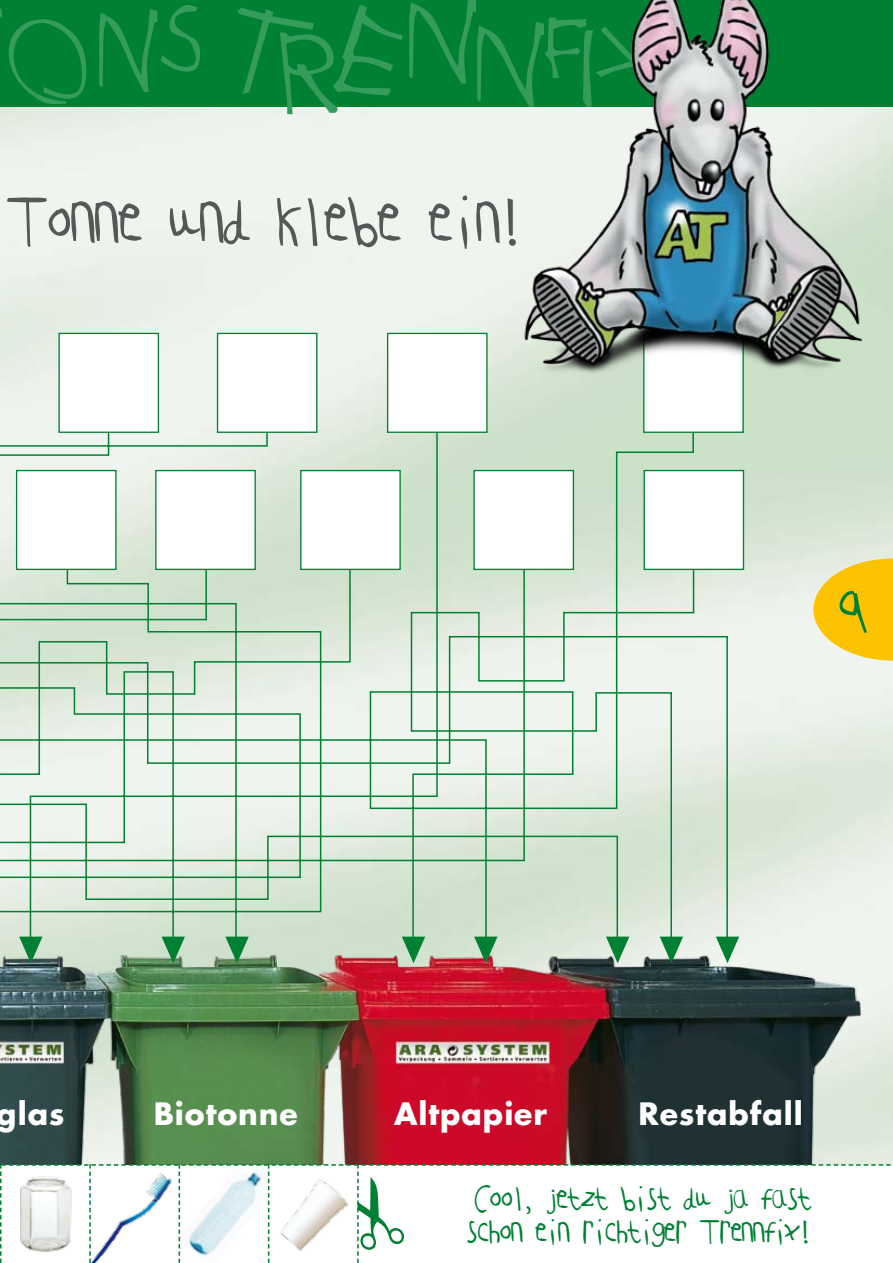
<style>
.page{position:relative;width:893px;height:1263px;background:#fff}
.page>*{position:absolute;margin:0;border:0;box-sizing:border-box;transform-origin:0 0}
.t1{font:61.5px "Childs Play Age Eight";letter-spacing:-.05em;color:#565757}
.t2{font:54px "Childs Play Age Eight";color:#008033}
.t3{font:30px/33px "Childs Play Age Eight";letter-spacing:-.06em;color:#008033}
.t4{font:700 30px "Futura";letter-spacing:.03em;color:#fff}
</style>
<div class="page">
<img style="left:0;top:106px;width:893px;height:1058px">
<div style="left:0;top:0;width:893px;height:106px;background:#008033"></div>
<svg style="left:409px;top:0;width:109px;height:107px"></svg>
<svg style="left:238px;top:5px;width:165px;height:109px"></svg>
<svg style="left:0;top:9px;width:2px;height:9px"></svg>
<svg style="left:9px;top:19px;width:77px;height:85px"></svg>
<svg style="left:99px;top:5px;width:101px;height:87px"></svg>
<svg style="left:813px;top:558px;width:80px;height:102px;background:#f8cc34"></svg>
<img style="left:0;top:725px;width:888px;height:439px">
<svg style="left:0;top:381px;width:619px;height:50px;background:#e0ebde"></svg>
<svg style="left:0;top:431px;width:695px;height:528px;background:#d2e3d2"></svg>
<svg style="left:0;top:558px;width:729px;height:397px;background:#d4e5d5"></svg>
<div style="left:643px;top:333px;width:101px;height:100px;background:#fff;border:1px solid #008033"></div>
<img style="left:518px;top:0;width:375px;height:391px">
<svg style="left:19px;top:936px;width:24px;height:27px"></svg>
<svg style="left:162px;top:936px;width:23px;height:27px"></svg>
<svg style="left:225px;top:936px;width:24px;height:27px"></svg>
<svg style="left:402px;top:936px;width:23px;height:27px"></svg>
<svg style="left:474px;top:936px;width:23px;height:27px"></svg>
<svg style="left:606px;top:936px;width:23px;height:27px"></svg>
<svg style="left:660px;top:936px;width:23px;height:27px"></svg>
<svg style="left:716px;top:936px;width:23px;height:27px"></svg>
<div style="left:58px;top:333px;width:101px;height:100px;background:#fff;border:1px solid #008033"></div>
<div style="left:217px;top:333px;width:100px;height:100px;background:#fff;border:1px solid #008033"></div>
<div style="left:387px;top:333px;width:101px;height:100px;background:#fff;border:1px solid #008033"></div>
<div style="left:16px;top:470px;width:101px;height:100px;background:#fff;border:1px solid #008033"></div>
<div style="left:155px;top:470px;width:101px;height:100px;background:#fff;border:1px solid #008033"></div>
<div style="left:300px;top:470px;width:101px;height:100px;background:#fff;border:1px solid #008033"></div>
<div style="left:473px;top:470px;width:101px;height:100px;background:#fff;border:1px solid #008033"></div>
<div style="left:643px;top:470px;width:101px;height:100px;background:#fff;border:1px solid #008033"></div>
<svg style="left:0;top:1164px;width:893px;height:99px"></svg>
<h1 class="t1" style="left:5px;top:191px;width:521px">Tonne und klebe ein!</h1>
<h2 class="t2" style="left:838px;top:585px;width:32px">9</h2>
<p class="t4" style="left:-3px;top:1093px;width:69px">glas</p>
<p class="t4" style="left:154px;top:1093px;width:146px">Biotonne</p>
<p class="t4" style="left:394px;top:1093px;width:154px">Altpapier</p>
<p class="t4" style="left:639px;top:1093px;width:166px">Restabfall</p>
<p class="t3" style="left:465px;top:1183px;width:348px">Cool, jetzt bist du ja fast schon ein richtiger Trennfix!</p>
</div>
